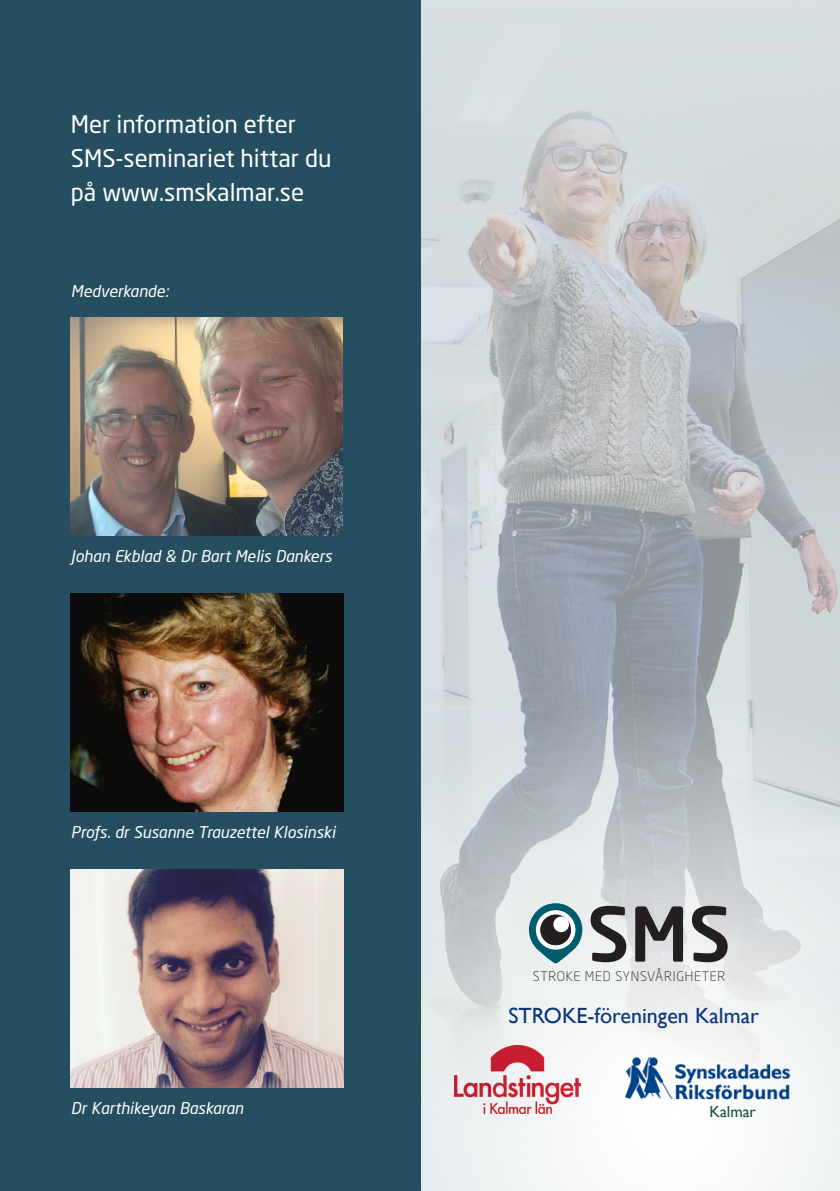
<style>
.page{position:relative;width:840px;height:1191px;background:#fff}
.page>*{position:absolute;margin:0;border:0;box-sizing:border-box;transform-origin:0 0}
.t1{font:500 74.4px "Neo Sans Pro";color:#231f20}
.t2{font:24px/34px "Neo Sans Pro";color:#fff}
.t3{font:22px "Gill Sans";color:#08357c}
.SMS_brödtext{font:italic 16px "Neo Sans Pro";color:#fff}
.t4{font:16px "Gill Sans";color:#1e4d43}
.t5{font:300 13px "Neo Sans Pro";letter-spacing:.06em;color:#231f20}
</style>
<div class="page">
<svg style="left:420px;top:0;width:419px;height:694px;background:#c2c7cb"></svg>
<svg style="left:420px;top:694px;width:419px;height:497px"></svg>
<img style="left:454px;top:1045px;width:126px;height:68px">
<svg style="left:528px;top:903px;width:54px;height:60px;background:#6ea0aa"></svg>
<svg style="left:535px;top:910px;width:40px;height:39px"></svg>
<div style="left:540px;top:915px;width:30px;height:29px;background:#231f20;border-radius:50%"></div>
<div style="left:540px;top:915px;width:30px;height:30px;border:1px solid #231f20;border-radius:50%"></div>
<div style="left:553px;top:916px;width:15px;height:16px;background:#fff;border-radius:50%"></div>
<img style="left:622px;top:1054px;width:170px;height:50px">
<div style="left:0;top:0;width:420px;height:1191px;background:#254f60"></div>
<img style="left:71px;top:317px;width:271px;height:218px">
<img style="left:71px;top:593px;width:272px;height:218px">
<img style="left:71px;top:869px;width:272px;height:219px">
<p class="t2" style="left:71px;top:107px;width:262px">Mer information efter<br>SMS-seminariet hittar du på www.smskalmar.se</p>
<p class="SMS_brödtext" style="left:71px;top:281px;width:99px">Medverkande:</p>
<p class="SMS_brödtext" style="left:71px;top:546px;width:262px">Johan Ekblad &amp; Dr Bart Melis Dankers</p>
<p class="SMS_brödtext" style="left:71px;top:822px;width:266px">Profs. dr Susanne Trauzettel Klosinski</p>
<p class="SMS_brödtext" style="left:71px;top:1098px;width:174px">Dr Karthikeyan Baskaran</p>
<p class="t1" style="left:587px;top:887px;width:145px">SMS</p>
<p class="t5" style="left:532px;top:968px;width:194px">STROKE MED SYNSVÅRIGHETER</p>
<p class="t3" style="left:508px;top:1003px;width:252px">STROKE-föreningen Kalmar</p>
<p class="t4" style="left:709px;top:1102px;width:48px">Kalmar</p>
</div>
